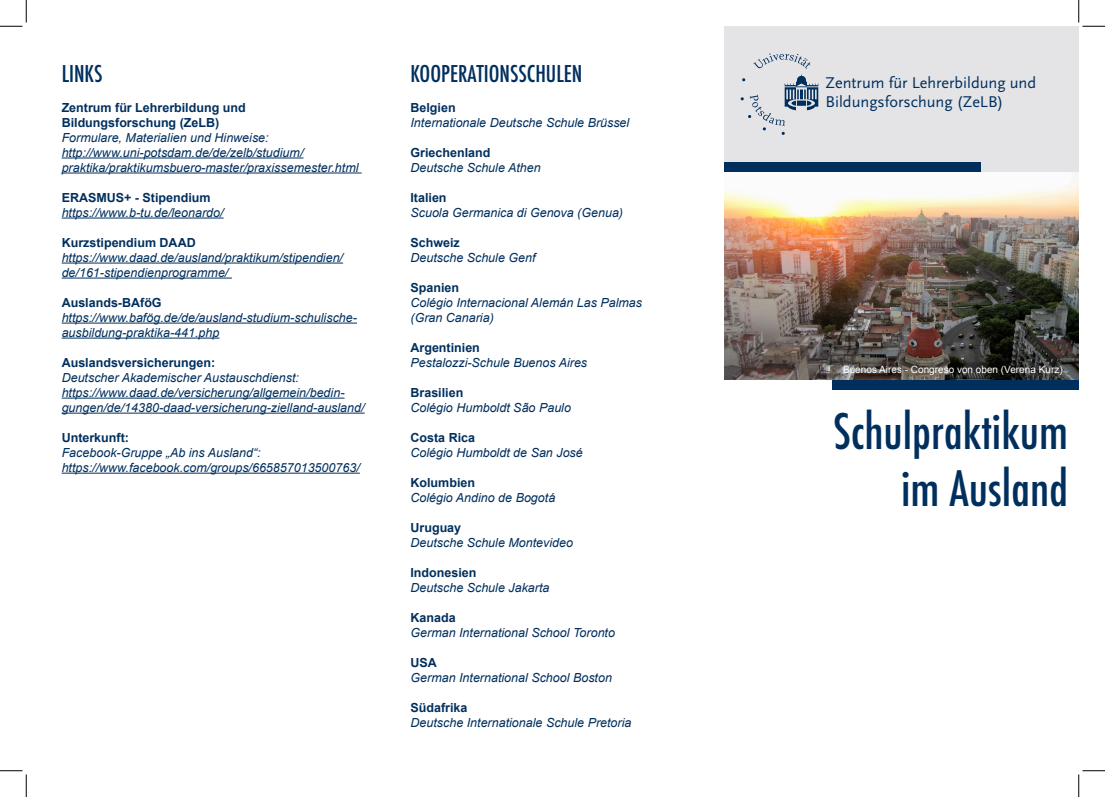
<style>
.page{position:relative;width:1105px;height:797px;background:#fff}
.page>*{position:absolute;margin:0;border:0;box-sizing:border-box;transform-origin:0 0}
.t1{font:500 condensed 47.5px "Futura";color:#002f5e}
.t2{font:500 condensed 22.5px "Futura";color:#002f5e}
.t3{font:16.25px/19.5px "Scala Sans";color:#002f5e}
.t4{font:italic 12.5px/15px "Arial";color:#002f5e}
.t5{font:700 12.5px/15px "Arial";color:#002f5e}
.t6{font:10px "Arial";color:#fff}
.s1{font-weight:700;font-style:normal}
</style>
<div class="page">
<div style="left:724px;top:26px;width:355px;height:147px;background:#e4e4e6"></div>
<div style="left:832px;top:379px;width:247px;height:11px;background:#002f5e"></div>
<svg style="left:740px;top:53px;width:78px;height:82px"></svg>
<div style="left:724px;top:162px;width:257px;height:11px;background:#002f5e"></div>
<hr style="left:62px;top:157px;width:241px;height:1px;background:#002f5e">
<hr style="left:62px;top:172px;width:300px;height:1px;background:#002f5e">
<hr style="left:62px;top:217px;width:162px;height:1px;background:#002f5e">
<hr style="left:62px;top:262px;width:281px;height:1px;background:#002f5e">
<hr style="left:62px;top:277px;width:170px;height:1px;background:#002f5e">
<hr style="left:62px;top:322px;width:295px;height:1px;background:#002f5e">
<hr style="left:62px;top:337px;width:157px;height:1px;background:#002f5e">
<hr style="left:62px;top:397px;width:282px;height:1px;background:#002f5e">
<hr style="left:62px;top:412px;width:303px;height:1px;background:#002f5e">
<hr style="left:62px;top:472px;width:298px;height:1px;background:#002f5e">
<img style="left:724px;top:176px;width:355px;height:203px">
<svg style="left:0;top:0;width:27px;height:27px"></svg>
<svg style="left:0;top:770px;width:27px;height:27px"></svg>
<svg style="left:1078px;top:0;width:27px;height:27px"></svg>
<svg style="left:1078px;top:770px;width:27px;height:27px"></svg>
<p class="t2" style="left:62px;top:59px;width:42px">LINKS</p>
<p class="t5" style="left:62px;top:100px;width:186px">Zentrum für Lehrerbildung und<br>Bildungsforschung (ZeLB)</p>
<p class="t4" style="left:62px;top:130px;width:298px">Formulare, Materialien und Hinweise: http://www.uni-potsdam.de/de/zelb/studium/ praktika/praktikumsbuero-master/praxissemester.html</p>
<p class="t4" style="left:62px;top:190px;width:163px"><span class="s1">ERASMUS+ - Stipendium </span>https://www.b-tu.de/leonardo/</p>
<p class="t5" style="left:62px;top:235px;width:136px">Kurzstipendium DAAD</p>
<p class="t4" style="left:62px;top:250px;width:283px">https://www.daad.de/ausland/praktikum/stipendien/ de/161-stipendienprogramme/</p>
<p class="t5" style="left:62px;top:295px;width:102px">Auslands-BAföG</p>
<p class="t4" style="left:62px;top:310px;width:297px">https://www.bafög.de/de/ausland-studium-schulische&shy;ausbildung-praktika-441.php</p>
<p class="t5" style="left:62px;top:355px;width:155px">Auslandsversicherungen:</p>
<p class="t4" style="left:62px;top:370px;width:239px">Deutscher Akademischer Austauschdienst:</p>
<p class="t4" style="left:62px;top:385px;width:304px">https://www.daad.de/versicherung/allgemein/bedin&shy;gungen/de/14380-daad-versicherung-zielland-ausland/</p>
<p class="t5" style="left:62px;top:430px;width:69px">Unterkunft:</p>
<p class="t4" style="left:62px;top:445px;width:200px">Facebook-Gruppe „Ab ins Ausland“:</p>
<p class="t4" style="left:62px;top:460px;width:300px">https://www.facebook.com/groups/665857013500763/</p>
<p class="t2" style="left:410px;top:59px;width:173px">KOOPERATIONSSCHULEN</p>
<p class="t5" style="left:410px;top:100px;width:47px">Belgien</p>
<p class="t4" style="left:410px;top:115px;width:220px">Internationale Deutsche Schule Brüssel</p>
<p class="t5" style="left:410px;top:145px;width:81px">Griechenland</p>
<p class="t4" style="left:410px;top:160px;width:132px">Deutsche Schule Athen</p>
<p class="t5" style="left:410px;top:190px;width:38px">Italien</p>
<p class="t4" style="left:410px;top:205px;width:214px">Scuola Germanica di Genova (Genua)</p>
<p class="t5" style="left:410px;top:235px;width:51px">Schweiz</p>
<p class="t4" style="left:410px;top:250px;width:127px">Deutsche Schule Genf</p>
<p class="t5" style="left:410px;top:280px;width:50px">Spanien</p>
<p class="t4" style="left:410px;top:295px;width:233px">Colégio Internacional Alemán Las Palmas</p>
<p class="t4" style="left:410px;top:310px;width:85px">(Gran Canaria)</p>
<p class="t5" style="left:410px;top:340px;width:71px">Argentinien</p>
<p class="t4" style="left:410px;top:355px;width:178px">Pestalozzi-Schule Buenos Aires</p>
<p class="t5" style="left:410px;top:385px;width:54px">Brasilien</p>
<p class="t4" style="left:410px;top:400px;width:162px">Colégio Humboldt São Paulo</p>
<p class="t5" style="left:410px;top:430px;width:66px">Costa Rica</p>
<p class="t4" style="left:410px;top:445px;width:174px">Colégio Humboldt de San José</p>
<p class="t5" style="left:410px;top:475px;width:66px">Kolumbien</p>
<p class="t4" style="left:410px;top:490px;width:146px">Colégio Andino de Bogotá</p>
<p class="t5" style="left:410px;top:520px;width:52px">Uruguay</p>
<p class="t4" style="left:410px;top:535px;width:164px">Deutsche Schule Montevideo</p>
<p class="t5" style="left:410px;top:565px;width:67px">Indonesien</p>
<p class="t4" style="left:410px;top:580px;width:140px">Deutsche Schule Jakarta</p>
<p class="t5" style="left:410px;top:610px;width:47px">Kanada</p>
<p class="t4" style="left:410px;top:625px;width:206px">German International School Toronto</p>
<p class="t5" style="left:410px;top:655px;width:28px">USA</p>
<p class="t4" style="left:410px;top:670px;width:203px">German International School Boston</p>
<p class="t5" style="left:410px;top:700px;width:58px">Südafrika</p>
<p class="t4" style="left:410px;top:715px;width:222px">Deutsche Internationale Schule Pretoria</p>
<p class="t3" style="left:825px;top:73px;width:212px">Zentrum für Lehrerbildung und<br>Bildungsforschung (ZeLB)</p>
<p class="t6" style="left:843px;top:362px;width:221px">Buenos Aires - Congreso von oben (Verena Kurz)</p>
<p class="t1" style="left:833px;top:401px;width:236px">Schulpraktikum</p>
<p class="t1" style="left:901px;top:458px;width:169px">im Ausland</p>
</div>
